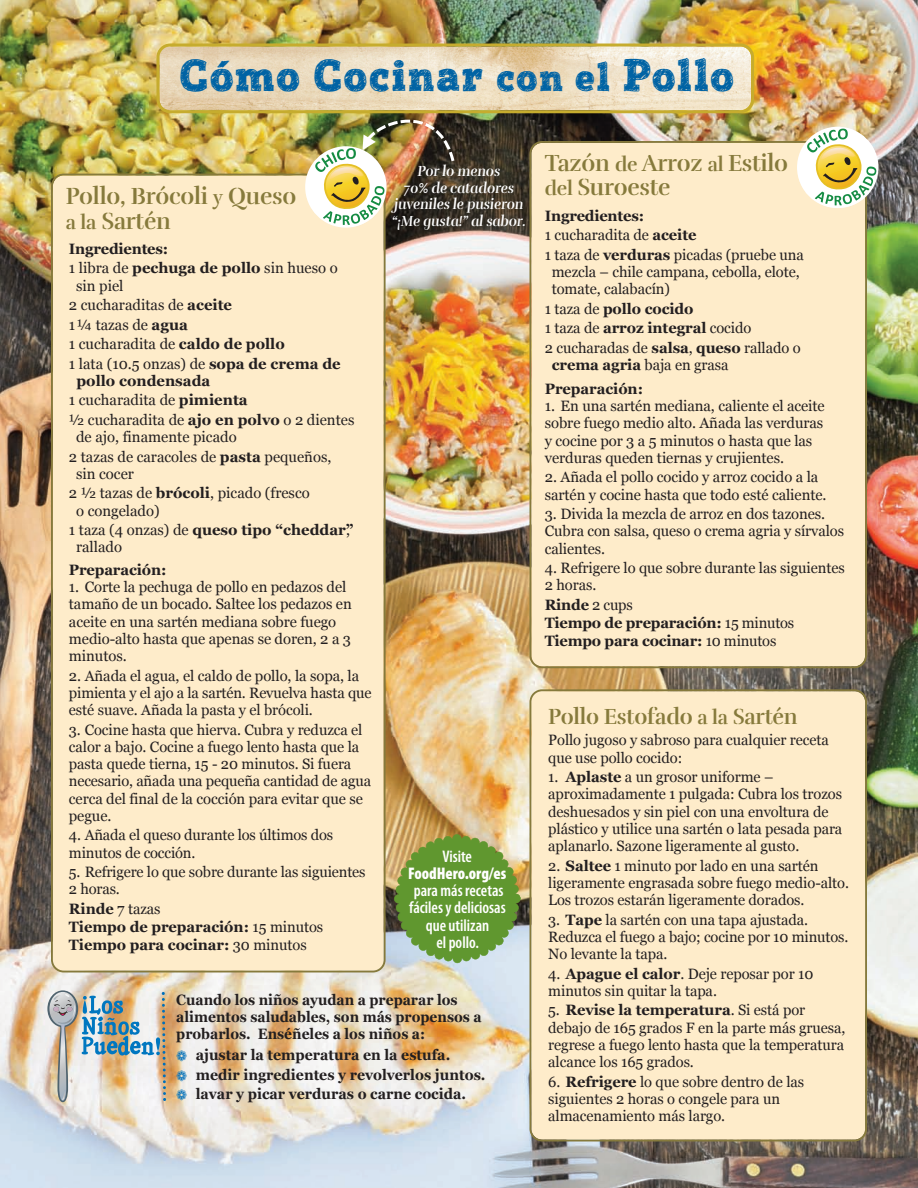
<style>
.page{position:relative;width:918px;height:1188px;background:#fff}
.page>*{position:absolute;margin:0;border:0;box-sizing:border-box;transform-origin:0 0}
.t1{font:43.5px "Posterizer KG Sketch";letter-spacing:.04em;color:#0063a4}
.t2{font:24px/25.5px "Rufina Stencil Bold";letter-spacing:-.01em;color:#867a3c;scale:.96 1}
.t3{font:22.5px "Rufina Stencil Bold";letter-spacing:-.01em;color:#867a3c;scale:.96 1}
.t4{font:600 condensed 16.8px/17.2px "Myriad Pro";color:#fff;text-align:center}
.t5{font:900 condensed 16.8px "Myriad Pro";color:#fff}
.t6{font:15px/17.2px "Georgia";letter-spacing:-.005em;color:#231f20}
.t7{font:700 15px/18px "Georgia";color:#231f20}
.t8{font:700 15px/19.5px "Georgia";color:#231f20;scale:.94 1}
.t9{font:700 15px/17.2px "Georgia";color:#231f20;scale:.92 1}
.t10{font:15px/16.5px "Rufina Stencil Bold Italic";letter-spacing:-.005em;color:#fff;text-align:center;scale:.93 1}
.s1{font-size:39px}
.s2{font-size:20.25px}
.s3{font-weight:400}
.s4{font-weight:700}
.s5{color:#006fba}
</style>
<div class="page">
<img style="left:0;top:0;width:918px;height:1188px">
<div style="left:530px;top:141px;width:337px;height:527px;background:#feecca"></div>
<div style="left:530px;top:689px;width:337px;height:453px;background:#feecca"></div>
<div style="left:51px;top:174px;width:335px;height:798px;background:#feecca"></div>
<svg style="left:394px;top:834px;width:127px;height:129px;background:#7ba24f"></svg>
<img style="left:797px;top:127px;width:81px;height:81px">
<div style="left:66px;top:181px;width:303px;height:56px;background:#feecca"></div>
<img style="left:156px;top:44px;width:598px;height:184px">
<img style="left:82px;top:991px;width:86px;height:110px">
<svg style="left:47px;top:990px;width:31px;height:37px"></svg>
<svg style="left:49px;top:992px;width:27px;height:110px;background:#c3bbaf"></svg>
<h1 class="t1" style="left:179px;top:59px;width:556px">Cómo Cocinar <span class="s1">con el</span> Pollo</h1>
<h2 class="t2" style="left:66px;top:186px;width:241px">Pollo, Brócoli <span class="s2">y</span> Queso <span class="s2">a la</span> Sartén</h2>
<h2 class="t2" style="left:69px;top:187px;width:285px">Pollo, Brócoli y Queso a la<br>Sartén</h2>
<p class="t7" style="left:69px;top:239px;width:270px;line-height:19.5px">Ingredientes:<br><span class="s3">1 libra de</span> pechuga de pollo <span class="s3">sin hueso o</span></p>
<p class="t6" style="left:69px;top:276px;width:273px;line-height:19.5px;text-indent:7px">sin piel<br>2 cucharaditas de <span class="s4">aceite<br></span>1¼ tazas de <span class="s4">agua<br></span>1 cucharadita de <span class="s4">caldo de pollo<br></span>1 lata (10.5 onzas) de <span class="s4">sopa de crema de</span></p>
<p class="t6" style="left:69px;top:371px;width:287px;line-height:19.5px;text-indent:8px"><span class="s4">pollo condensada<br></span>1 cucharadita de <span class="s4">pimienta<br></span>½ cucharadita de <span class="s4">ajo en polvo</span> o 2 dientes</p>
<p class="t6" style="left:69px;top:427px;width:264px;line-height:19.5px;text-indent:7px">de ajo, finamente picado<br>2 tazas de caracoles de <span class="s4">pasta</span> pequeños,</p>
<p class="t6" style="left:69px;top:464px;width:242px;line-height:19.5px;text-indent:7px">sin cocer<br>2 ½ tazas de <span class="s4">brócoli</span>, picado (fresco</p>
<p class="t6" style="left:69px;top:501px;width:286px;line-height:19.5px;text-indent:7px">o congelado)<br>1 taza (4 onzas) de <span class="s4">queso tipo “cheddar”</span>,</p>
<p class="t6" style="left:76px;top:539px;width:48px">rallado</p>
<p class="t7" style="left:69px;top:561px;width:99px">Preparación:</p>
<p class="t6" style="left:69px;top:578px;width:284px">1. Corte la pechuga de pollo en pedazos del tamaño de un bocado. Saltee los pedazos en aceite en una sartén mediana sobre fuego medio-alto hasta que apenas se doren, 2 a 3 minutos.</p>
<p class="t6" style="left:69px;top:667px;width:304px">2. Añada el agua, el caldo de pollo, la sopa, la pimienta y el ajo a la sartén. Revuelva hasta que esté suave. Añada la pasta y el brócoli.</p>
<p class="t6" style="left:69px;top:721px;width:304px">3. Cocine hasta que hierva. Cubra y reduzca el calor a bajo. Cocine a fuego lento hasta que la pasta quede tierna, 15 - 20 minutos. Si fuera necesario, añada una pequeña cantidad de agua cerca del final de la cocción para evitar que se pegue.</p>
<p class="t6" style="left:69px;top:827px;width:266px">4. Añada el queso durante los últimos dos minutos de cocción.</p>
<p class="t6" style="left:69px;top:863px;width:298px">5. Refrigere lo que sobre durante las siguientes<br>2 horas.</p>
<p class="t7" style="left:69px;top:900px;width:256px">Rinde <span class="s3">7 tazas<br></span>Tiempo de preparación: <span class="s3">15 minutos<br></span>Tiempo para cocinar: <span class="s3">30 minutos</span></p>
<p class="t10" style="left:392px;top:165px;width:145px">Por lo menos<br>70% de catadores juveniles le pusieron “¡Me gusta!” al sabor.</p>
<p class="t4" style="left:443px;top:849px;width:31px">Visite</p>
<p class="t5" style="left:408px;top:867px;width:100px">FoodHero.org/es</p>
<p class="t4" style="left:409px;top:883px;width:98px">para más recetas fáciles y deliciosas que utilizan<br>el pollo.</p>
<p class="t9" style="left:176px;top:991px;width:334px">Cuando los niños ayudan a preparar los alimentos saludables, son más propensos a probarlos. Enséñeles a los niños a:</p>
<p class="t8" style="left:176px;top:1045px;width:330px"><span class="s5">❁</span> ajustar la temperatura en la estufa.<br><span class="s5">❁</span> medir ingredientes y revolverlos juntos. <span class="s5">❁</span> lavar y picar verduras o carne cocida.</p>
<h2 class="t2" style="left:545px;top:154px;width:255px;line-height:24px">Tazón <span class="s2">de</span> Arroz <span class="s2">al</span> Estilo <span class="s2">del</span> Suroeste</h2>
<p class="t6" style="left:545px;top:206px;width:261px;line-height:19.5px"><span class="s4">Ingredientes:<br></span>1 cucharadita de <span class="s4">aceite<br></span>1 taza de <span class="s4">verduras</span> picadas (pruebe una</p>
<p class="t6" style="left:552px;top:263px;width:250px">mezcla – chile campana, cebolla, elote, tomate, calabacín)</p>
<p class="t6" style="left:545px;top:299px;width:257px;line-height:19.5px">1 taza de <span class="s4">pollo cocido<br></span>1 taza de <span class="s4">arroz integral</span> cocido<br>2 cucharadas de <span class="s4">salsa</span>, <span class="s4">queso</span> rallado o</p>
<p class="t7" style="left:545px;top:353px;width:185px;line-height:24px;text-indent:7px">crema agria <span class="s3">baja en grasa<br></span>Preparación:</p>
<p class="t6" style="left:545px;top:397px;width:281px">1. En una sartén mediana, caliente el aceite sobre fuego medio alto. Añada las verduras y cocine por 3 a 5 minutos o hasta que las verduras queden tiernas y crujientes.</p>
<p class="t6" style="left:545px;top:469px;width:283px">2. Añada el pollo cocido y arroz cocido a la sartén y cocine hasta que todo esté caliente.</p>
<p class="t6" style="left:545px;top:505px;width:301px">3. Divida la mezcla de arroz en dos tazones.<br>Cubra con salsa, queso o crema agria y sírvalos calientes.</p>
<p class="t6" style="left:545px;top:559px;width:301px">4. Refrigere lo que sobre durante las siguientes<br>2 horas.</p>
<p class="t7" style="left:545px;top:596px;width:251px">Rinde <span class="s3">2 cups<br></span>Tiempo de preparación: <span class="s3">15 minutos<br></span>Tiempo para cocinar: <span class="s3">10 minutos</span></p>
<h3 class="t3" style="left:548px;top:709px;width:261px">Pollo Estofado <span class="s2">a la</span> Sartén</h3>
<p class="t6" style="left:548px;top:731px;width:282px">Pollo jugoso y sabroso para cualquier receta que use pollo cocido:</p>
<p class="t6" style="left:548px;top:768px;width:296px">1. <span class="s4">Aplaste</span> a un grosor uniforme – aproximadamente 1 pulgada: Cubra los trozos deshuesados y sin piel con una envoltura de plástico y utilice una sartén o lata pesada para aplanarlo. Sazone ligeramente al gusto.</p>
<p class="t6" style="left:548px;top:857px;width:302px">2. <span class="s4">Saltee</span> 1 minuto por lado en una sartén ligeramente engrasada sobre fuego medio-alto.<br>Los trozos estarán ligeramente dorados.</p>
<p class="t6" style="left:548px;top:911px;width:302px">3. <span class="s4">Tape</span> la sartén con una tapa ajustada.<br>Reduzca el fuego a bajo; cocine por 10 minutos.<br>No levante la tapa.</p>
<p class="t6" style="left:548px;top:965px;width:267px">4. <span class="s4">Apague el calor</span>. Deje reposar por 10 minutos sin quitar la tapa.</p>
<p class="t6" style="left:548px;top:1001px;width:299px">5. <span class="s4">Revise la temperatura</span>. Si está por debajo de 165 grados F en la parte más gruesa, regrese a fuego lento hasta que la temperatura alcance los 165 grados.</p>
<p class="t6" style="left:548px;top:1073px;width:257px">6. <span class="s4">Refrigere</span> lo que sobre dentro de las siguientes 2 horas o congele para un almacenamiento más largo.</p>
</div>
